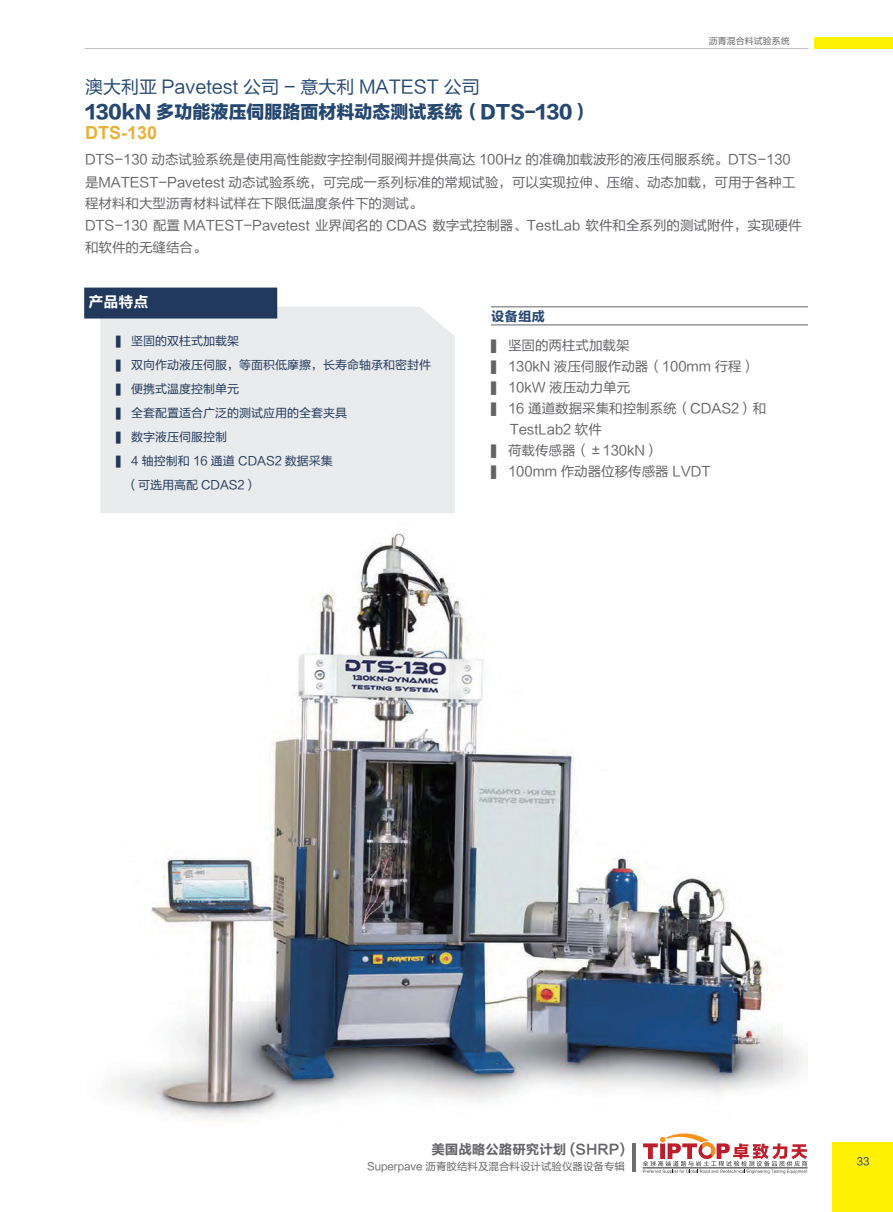
<style>
.page{position:relative;width:893px;height:1212px;background:#fff}
.page>*{position:absolute;margin:0;border:0;box-sizing:border-box;transform-origin:0 0}
.t1{font:18px "FZLTTHJW GB1 0";color:#244770}
.t2{font:18px "FZLTHJW GB1 0";color:#244770}
.t3{font:700 18px "Arial";color:#e8b23a}
.t4{font:15px "FZLTCHJW GB1 0";color:#fff}
.t5{font:13.5px/21.9px "FZLTHJW GB1 0";color:#636366}
.t6{font:13.5px "FZLTCHJW GB1 0";color:#636366}
.t7{font:13.5px "FZLTCHJW GB1 0";color:#244770}
.t8{font:12px "FZLTHJW GB1 0";color:#20395c}
.t9{font:10.5px "FZLTHJW GB1 0";color:#636366}
.t10{font:10.5px "FZLTHJW GB1 0";color:#244770}
.t11{font:9px "FZLTHJW GB1 0";color:#636366}
.s1{font-family:"Lucida Sans Unicode"}
</style>
<div class="page">
<div style="left:833px;top:1142px;width:60px;height:70px;background:#fff101"></div>
<div style="left:814px;top:37px;width:79px;height:11px;background:#fff101"></div>
<hr style="left:85px;top:48px;width:723px;height:1px;background:#231f20">
<svg style="left:643px;top:1133px;width:164px;height:40px"></svg>
<hr style="left:643px;top:1167px;width:165px;height:1px;background:#231f20">
<hr style="left:632px;top:1143px;width:3px;height:29px;background:#6c6d70">
<hr style="left:491px;top:325px;width:317px;height:1px;background:#636366">
<hr style="left:491px;top:307px;width:317px;height:1px;background:#636366">
<div style="left:100px;top:307px;width:355px;height:206px;background:#eaebec"></div>
<div style="left:84px;top:288px;width:193px;height:30px;background:#20395c"></div>
<img style="left:111px;top:533px;width:697px;height:587px">
<p class="t11" style="left:709px;top:36px;width:82px">沥青混合料试验系统</p>
<h1 class="t2" style="left:85px;top:77px;width:396px">澳大利亚 Pavetest 公司 - 意大利 MATEST 公司</h1>
<h1 class="t1" style="left:85px;top:101px;width:507px">130kN 多功能液压伺服路面材料动态测试系统（DTS-130）</h1>
<h1 class="t3" style="left:85px;top:120px;width:74px">DTS-130</h1>
<p class="t5" style="left:85px;top:148px;width:712px;line-height:23.1px">DTS-130 动态试验系统是使用高性能数字控制伺服阀并提供高达 100Hz 的准确加载波形的液压伺服系统。DTS-130是MATEST-Pavetest 动态试验系统，可完成一系列标准的常规试验，可以实现拉伸、压缩、动态加载，可用于各种工</p>
<p class="t5" style="left:85px;top:192px;width:718px">程材料和大型沥青材料试样在下限低温度条件下的测试。<br>DTS-130 配置 MATEST-Pavetest 业界闻名的 CDAS 数字式控制器、TestLab 软件和全系列的测试附件，实现硬件和软件的无缝结合。</p>
<p class="t4" style="left:88px;top:294px;width:61px">产品特点</p>
<p class="t8" style="left:116px;top:334px;width:124px"><span class="s1">▍</span> 坚固的双柱式加载架</p>
<p class="t8" style="left:116px;top:358px;width:316px"><span class="s1">▍</span> 双向作动液压伺服，等面积低摩擦，长寿命轴承和密封件</p>
<p class="t8" style="left:116px;top:382px;width:124px"><span class="s1">▍</span> 便携式温度控制单元</p>
<p class="t8" style="left:116px;top:406px;width:232px"><span class="s1">▍</span> 全套配置适合广泛的测试应用的全套夹具</p>
<p class="t8" style="left:116px;top:430px;width:112px"><span class="s1">▍</span> 数字液压伺服控制</p>
<p class="t8" style="left:116px;top:454px;width:218px"><span class="s1">▍</span> 4 轴控制和 16 通道 CDAS2 数据采集</p>
<p class="t8" style="left:126px;top:478px;width:132px">（可选用高配 CDAS2）</p>
<p class="t7" style="left:491px;top:309px;width:55px">设备组成</p>
<p class="t5" style="left:491px;top:335px;width:140px"><span class="s1">▍</span> 坚固的两柱式加载架</p>
<p class="t5" style="left:491px;top:356px;width:266px"><span class="s1">▍</span> 130kN 液压伺服作动器（100mm 行程）</p>
<p class="t5" style="left:491px;top:377px;width:141px"><span class="s1">▍</span> 10kW 液压动力单元</p>
<p class="t5" style="left:491px;top:398px;width:277px"><span class="s1">▍</span> 16 通道数据采集和控制系统（CDAS2）和</p>
<p class="t5" style="left:510px;top:419px;width:94px">TestLab2 软件</p>
<p class="t5" style="left:491px;top:440px;width:169px"><span class="s1">▍</span> 荷载传感器（±130kN）</p>
<p class="t5" style="left:491px;top:461px;width:221px"><span class="s1">▍</span> 100mm 作动器位移传感器 LVDT</p>
<p class="t6" style="left:431px;top:1142px;width:195px">美国战略公路研究计划 (SHRP)</p>
<p class="t9" style="left:367px;top:1161px;width:259px">Superpave 沥青胶结料及混合料设计试验仪器设备专辑</p>
<p class="t10" style="left:857px;top:1155px;width:14px">33</p>
</div>
